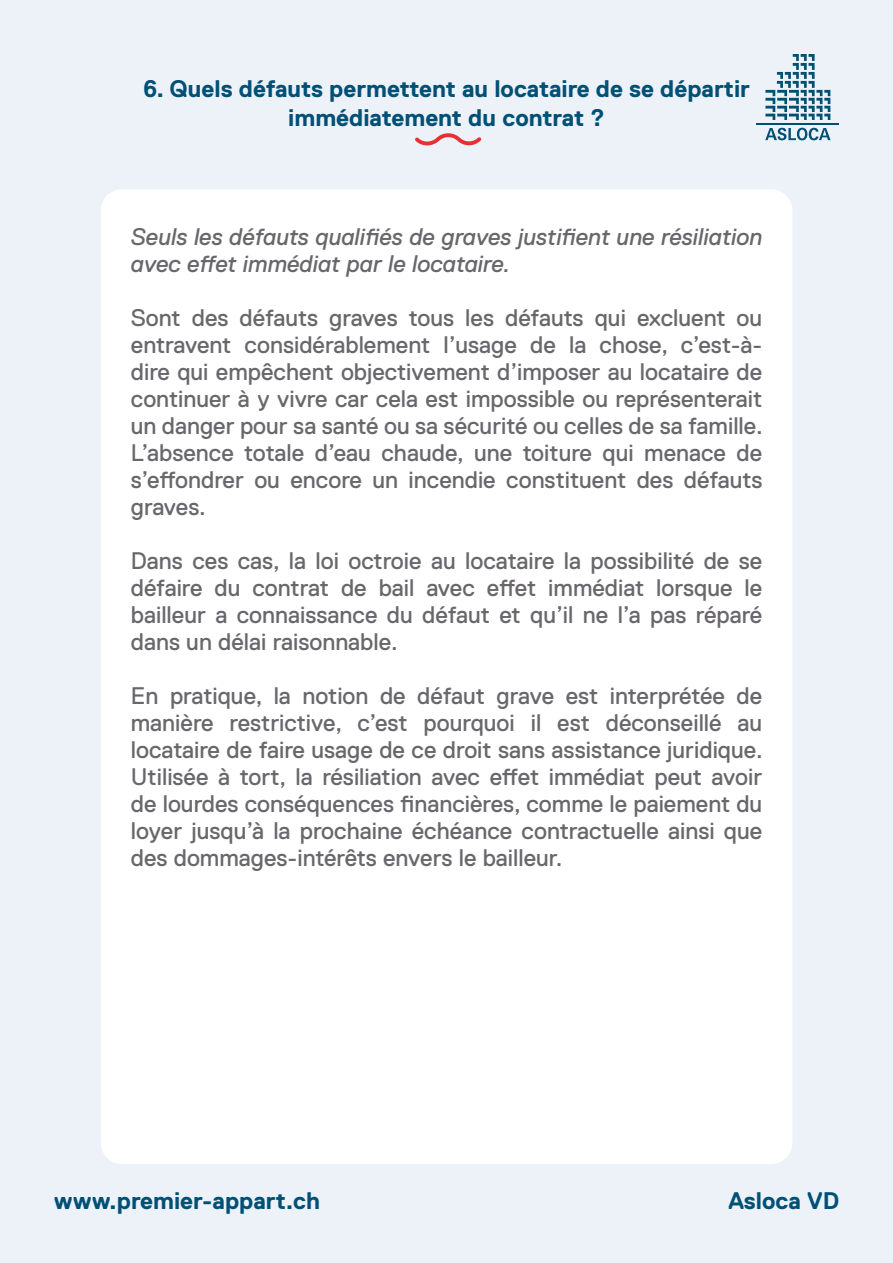
<style>
.page{position:relative;width:893px;height:1263px;background:#edf1f8}
.page>*{position:absolute;margin:0;border:0;box-sizing:border-box;transform-origin:0 0}
.t1{font:24px/27px "Replica";color:#69676c;text-align:justify}
.t2{font:700 24px/28.8px "Replica";color:#005075;text-align:center}
.t3{font:italic 24px/27px "Replica";color:#69676c}
</style>
<div class="page">
<svg style="left:415px;top:133px;width:66px;height:12px"></svg>
<div style="left:101px;top:189px;width:691px;height:975px;background:#fff;border-radius:21px"></div>
<svg style="left:765px;top:128px;width:66px;height:12px"></svg>
<svg style="left:765px;top:54px;width:65px;height:66px"></svg>
<hr style="left:757px;top:123px;width:82px;height:2px;background:#005075">
<p class="t2" style="left:143px;top:74px;width:608px">6. Quels défauts permettent au locataire de se départir immédiatement du contrat ?</p>
<p class="t3" style="left:131px;top:224px;width:633px">Seuls les défauts qualifiés de graves justifient une résiliation avec effet immédiat par le locataire.</p>
<p class="t1" style="left:131px;top:305px;width:633px">Sont des défauts graves tous les défauts qui excluent ou entravent considérablement l’usage de la chose, c’est-à&shy;dire qui empêchent objectivement d’imposer au locataire de continuer à y vivre car cela est impossible ou représenterait un danger pour sa santé ou sa sécurité ou celles de sa famille.<br>L’absence totale d’eau chaude, une toiture qui menace de s’effondrer ou encore un incendie constituent des défauts graves.</p>
<p class="t1" style="left:131px;top:548px;width:633px">Dans ces cas, la loi octroie au locataire la possibilité de se défaire du contrat de bail avec effet immédiat lorsque le bailleur a connaissance du défaut et qu’il ne l’a pas réparé dans un délai raisonnable.</p>
<p class="t1" style="left:131px;top:683px;width:633px">En pratique, la notion de défaut grave est interprétée de manière restrictive, c’est pourquoi il est déconseillé au locataire de faire usage de ce droit sans assistance juridique.<br>Utilisée à tort, la résiliation avec effet immédiat peut avoir de lourdes conséquences financières, comme le paiement du loyer jusqu’à la prochaine échéance contractuelle ainsi que des dommages-intérêts envers le bailleur.</p>
<p class="t2" style="left:54px;top:1186px;width:268px">www.premier-appart.ch</p>
<p class="t2" style="left:728px;top:1186px;width:112px">Asloca VD</p>
</div>
